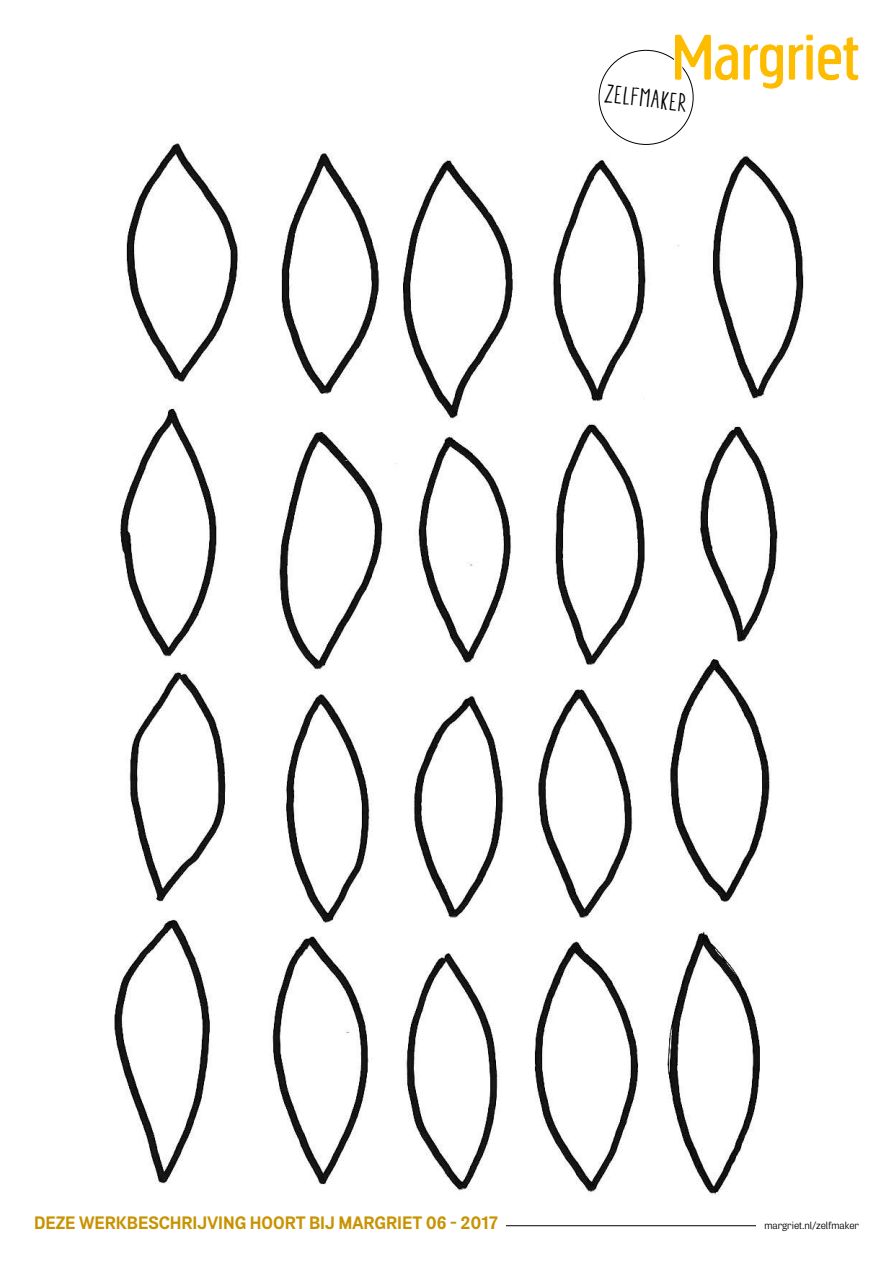
<style>
.page{position:relative;width:893px;height:1263px;background:#fff}
.page>*{position:absolute;margin:0;border:0;box-sizing:border-box;transform-origin:0 0}
.t1{font:condensed 25.65px "Aracne";color:#000;scale:1.05 1}
.t2{font:700 18px "Air";color:#c89200}
.t3{font:10.5px "Air";letter-spacing:.005em;color:#000}
</style>
<div class="page">
<img style="left:114px;top:102px;width:690px;height:1093px">
<svg style="left:674px;top:34px;width:185px;height:55px"></svg>
<hr style="left:34px;top:1225px;width:825px;height:1px;background:#000">
<div style="left:757px;top:1216px;width:102px;height:13px;background:#fff"></div>
<div style="left:34px;top:1216px;width:471px;height:24px;background:#fff"></div>
<h1 class="t1" style="left:607px;top:80px;width:80px;rotate:7deg">zelfmaker</h1>
<p class="t2" style="left:34px;top:1212px;width:465px">DEZE WERKBESCHRIJVING HOORT BIJ MARGRIET 06 - 2017</p>
<p class="t3" style="left:764px;top:1219px;width:96px">margriet.nl/zelfmaker</p>
</div>
